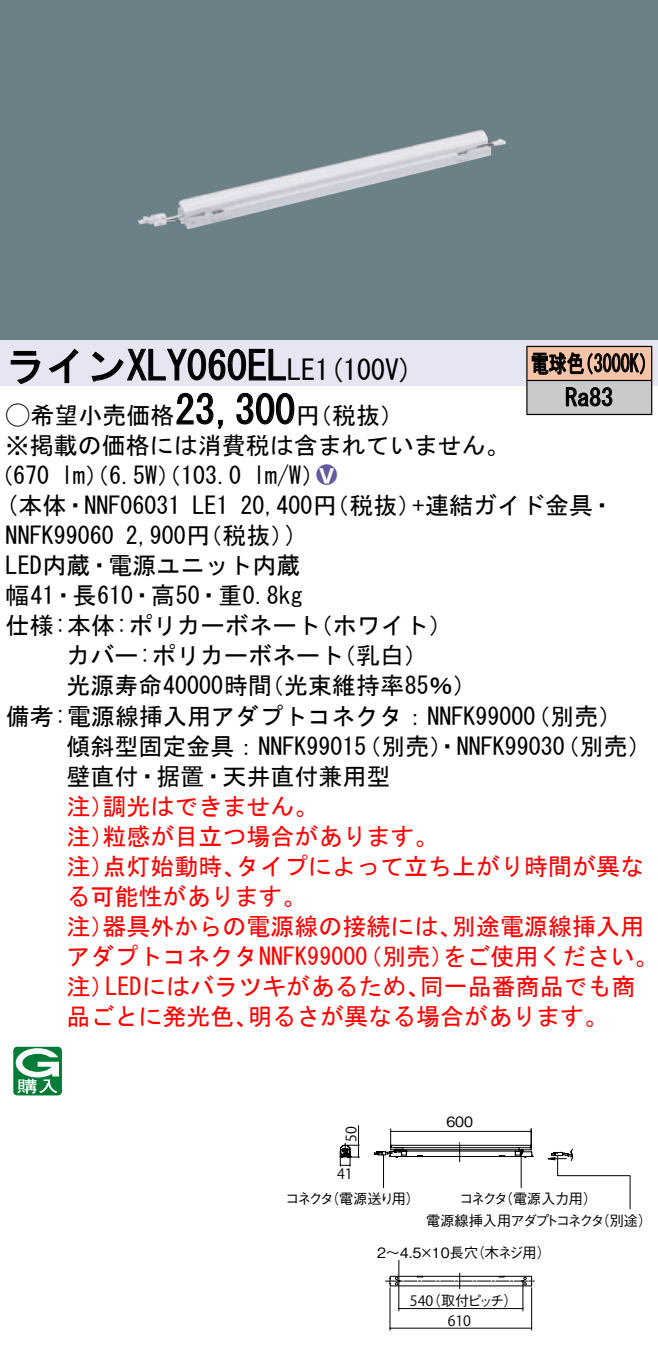
<style>
.page{position:relative;width:658px;height:1351px;background:#fff}
.page>*{position:absolute;margin:0;border:0;box-sizing:border-box;transform-origin:0 0}
.t1{font:40px "MS Gothic";color:#000}
.t2{font:28px "MS Gothic";color:#000}
.t3{font:24px/30px "MS Gothic";color:#000}
.t4{font:24px/30px "MS Gothic";color:#f00}
.t5{font:24px/34px "MS Gothic";color:#000;scale:.75 1}
.t6{font:24px "Ford Classification 1";color:#635aa0}
.t7{font:14px "Gothic BBB Pro Medium 90 pv RKSJ H";letter-spacing:-.06em;color:#000}
.t8{font:14px "Gothic BBB Pro Medium 90 pv RKSJ H";letter-spacing:-.125em;color:#000}
.t9{font:14px "ITC Avant Garde Std Bk 90 pv RKSJ H";color:#000}
.s1{font-size:28px}
.s2{font-family:"Ford Classification 1"}
.s3{color:#fff}
</style>
<div class="page">
<div style="left:0;top:0;width:658px;height:340px;background:#6c8087"></div>
<img style="left:138px;top:129px;width:368px;height:100px">
<div style="left:0;top:340px;width:658px;height:46px;background:#e6e5f2"></div>
<svg style="left:10px;top:351px;width:30px;height:34px"></svg>
<svg style="left:48px;top:348px;width:30px;height:36px"></svg>
<svg style="left:91px;top:348px;width:195px;height:34px"></svg>
<svg style="left:176px;top:392px;width:47px;height:37px"></svg>
<svg style="left:236px;top:392px;width:59px;height:33px"></svg>
<svg style="left:13px;top:1047px;width:49px;height:48px"></svg>
<div style="left:527px;top:346px;width:124px;height:34px;background:#f7c4a7"></div>
<div style="left:527px;top:380px;width:124px;height:34px;background:#cacaca"></div>
<hr style="left:526px;top:346px;width:126px;height:1px;background:#000">
<hr style="left:526px;top:347px;width:1px;height:33px;background:#000">
<hr style="left:651px;top:347px;width:1px;height:33px;background:#000">
<hr style="left:526px;top:380px;width:126px;height:1px;background:#000">
<hr style="left:526px;top:381px;width:1px;height:33px;background:#000">
<hr style="left:651px;top:381px;width:1px;height:33px;background:#000">
<hr style="left:526px;top:414px;width:126px;height:1px;background:#000">
<svg style="left:531px;top:352px;width:114px;height:23px"></svg>
<svg style="left:565px;top:387px;width:47px;height:20px"></svg>
<hr style="left:390px;top:1327px;width:141px;height:2px;background:#000">
<hr style="left:389px;top:1288px;width:1px;height:42px;background:#000">
<hr style="left:531px;top:1288px;width:1px;height:42px;background:#000">
<hr style="left:358px;top:1125px;width:1px;height:32px;background:#000">
<svg style="left:339px;top:1143px;width:20px;height:23px"></svg>
<svg style="left:374px;top:1128px;width:256px;height:81px"></svg>
<svg style="left:385px;top:1260px;width:149px;height:51px"></svg>
<h1 class="t1" style="left:6px;top:346px;width:311px">ラインXLY060EL<span class="s1">LE</span></h1>
<p class="t3" style="left:296px;top:401px;width:109px">（円税抜(</p>
<p class="t2" style="left:315px;top:356px;width:99px">(1 100 (V</p>
<h1 class="t1" style="left:175px;top:390px;width:121px">23,300</h1>
<p class="t3" style="left:6px;top:400px;width:505px"><span class="s2">A</span>希望小売価格<br>※掲載の価格には消費税は含まれていません。</p>
<p class="t6" style="left:316px;top:463px;width:22px">2<span class="s3">8</span></p>
<p class="t3" style="left:253px;top:461px;width:73px">l m (W/</p>
<p class="t3" style="left:-11px;top:461px;width:62px">（670</p>
<p class="t3" style="left:61px;top:461px;width:182px">lm）（6.5 ）（W 103.0</p>
<p class="t5" style="left:565px;top:346px;width:65px;text-indent:-34px">電球色<br>Ra83</p>
<p class="t5" style="left:575px;top:346px;width:109px">（3000 (K</p>
<p class="t3" style="left:6px;top:491px;width:176px">(本体・NNF06031</p>
<p class="t3" style="left:192px;top:491px;width:37px">LE1</p>
<p class="t3" style="left:412px;top:491px;width:203px">+連結ガイド金具・</p>
<p class="t3" style="left:240px;top:491px;width:182px">20,400 （円税抜）</p>
<p class="t3" style="left:126px;top:521px;width:170px">2,900 （円税抜(</p>
<p class="t3" style="left:285px;top:521px;width:13px">(</p>
<p class="t3" style="left:6px;top:521px;width:298px">NNFK99060<br>LED内蔵・電源ユニット内蔵幅41・長610・高50・重0.8kg</p>
<p class="t3" style="left:6px;top:611px;width:316px">仕様:本体:ポリカーボネート</p>
<p class="t3" style="left:309px;top:611px;width:145px">（ホワイト(</p>
<p class="t3" style="left:260px;top:641px;width:218px;text-indent:-193px">カバー:ポリカーボネート<br>（光束維持率85％(</p>
<p class="t3" style="left:332px;top:641px;width:97px">（乳白(</p>
<p class="t3" style="left:66px;top:671px;width:207px">光源寿命40000時間</p>
<p class="t3" style="left:6px;top:701px;width:531px">備考:電源線挿入用アダプトコネクタ：NNFK99000</p>
<p class="t3" style="left:526px;top:701px;width:97px">（別売(</p>
<p class="t3" style="left:357px;top:731px;width:208px">（別売）・NNFK99030</p>
<p class="t3" style="left:66px;top:731px;width:325px">傾斜型固定金具：NNFK99015壁直付・据置・天井直付兼用型</p>
<p class="t4" style="left:102px;top:791px;width:217px">調光はできません。</p>
<p class="t4" style="left:102px;top:791px;width:337px;text-indent:-36px">注）<br>粒感が目立つ場合があります。</p>
<p class="t4" style="left:66px;top:821px;width:49px">注）</p>
<p class="t3" style="left:555px;top:731px;width:97px">（別売(</p>
<p class="t4" style="left:236px;top:851px;width:410px">タイプによって立ち上がり時間が異な</p>
<p class="t4" style="left:102px;top:851px;width:145px">点灯始動時、</p>
<p class="t4" style="left:66px;top:851px;width:241px">注）<br>る可能性があります。</p>
<p class="t4" style="left:102px;top:911px;width:361px">器具外からの電源線の接続には、</p>
<p class="t4" style="left:452px;top:911px;width:194px">別途電源線挿入用</p>
<p class="t4" style="left:66px;top:911px;width:49px">注）</p>
<p class="t4" style="left:66px;top:941px;width:302px">アダプトコネクタNNFK99000</p>
<p class="t4" style="left:442px;top:941px;width:217px">をご使用ください。</p>
<p class="t4" style="left:358px;top:941px;width:98px">（別売）</p>
<p class="t4" style="left:66px;top:971px;width:49px">注）</p>
<p class="t4" style="left:105px;top:971px;width:326px">LEDにはバラツキがあるため、</p>
<p class="t4" style="left:420px;top:971px;width:217px">同一品番商品でも商</p>
<p class="t4" style="left:66px;top:1001px;width:193px">品ごとに発光色、</p>
<p class="t4" style="left:248px;top:1001px;width:362px">明るさが異なる場合があります。</p>
<p class="t9" style="left:343px;top:1142px;width:17px;rotate:-90deg">50</p>
<p class="t9" style="left:337px;top:1166px;width:17px">41</p>
<p class="t7" style="left:325px;top:1187px;width:97px">（電源送り用）</p>
<p class="t7" style="left:285px;top:1187px;width:50px">コネクタ</p>
<p class="t7" style="left:446px;top:1111px;width:28px">600</p>
<p class="t7" style="left:499px;top:1187px;width:100px">（電源入力用(</p>
<p class="t7" style="left:459px;top:1187px;width:50px">コネクタ</p>
<p class="t7" style="left:595px;top:1210px;width:58px">（別途(</p>
<p class="t8" style="left:426px;top:1210px;width:180px">電源線挿入用アダプトコネクタ</p>
<p class="t7" style="left:470px;top:1241px;width:82px">（木ネジ用(</p>
<p class="t7" style="left:377px;top:1241px;width:102px">2～4.5×10長穴</p>
<p class="t7" style="left:427px;top:1289px;width:92px">（取付ピッチ(</p>
<p class="t9" style="left:410px;top:1293px;width:25px">540</p>
<p class="t9" style="left:447px;top:1312px;width:25px">610</p>
</div>
